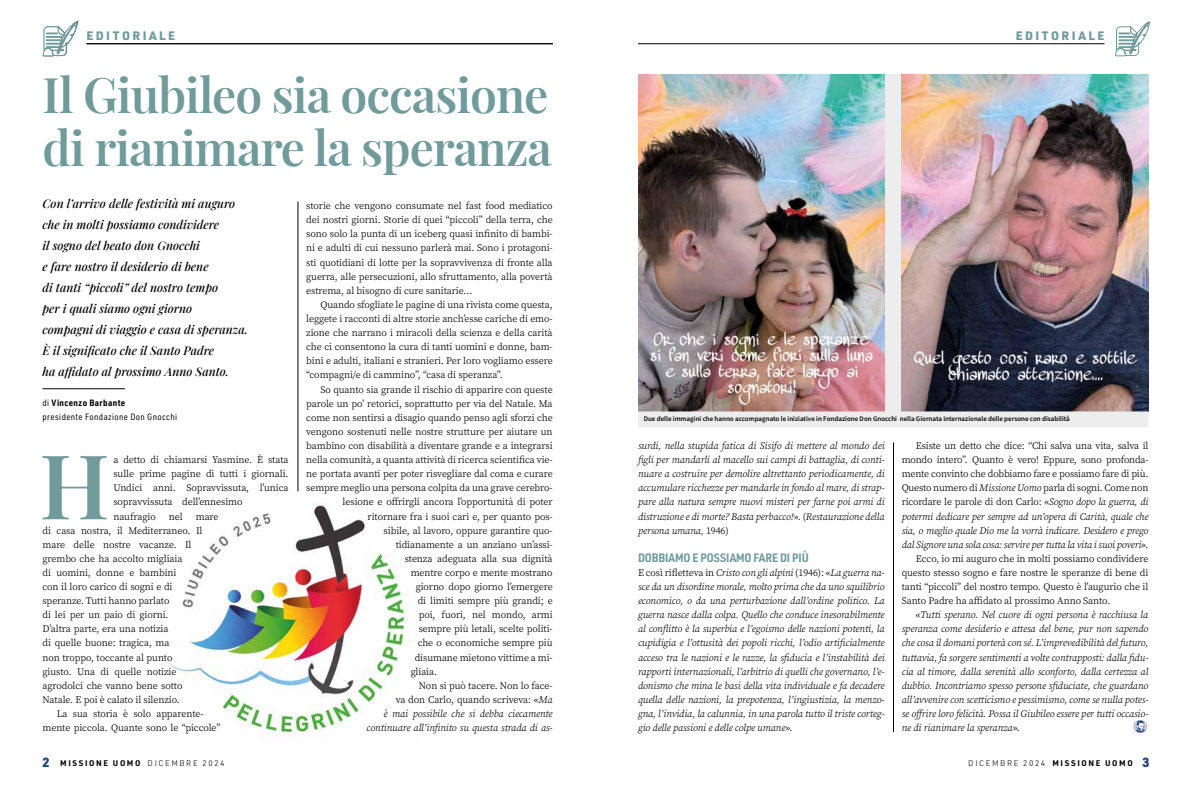
<style>
.page{position:relative;width:1191px;height:794px;background:#fff}
.page>*{position:absolute;margin:0;border:0;box-sizing:border-box;transform-origin:0 0}
.t1{font:600 89.7px "Playfair Display";color:#719b9b}
.t2{font:600 48px/53px "Playfair Display";letter-spacing:-.02em;color:#719b9b}
.t3{font:italic 500 12px/21px "Playfair Display";color:#000}
.t4{font:700 12px "URWDIN Semi Cond";letter-spacing:-.01em;color:#719b9b}
.t5{font:900 12px "URWDIN";letter-spacing:.2em;color:#719b9b}
.t6{font:10px/14.1px "Source Serif Variable";letter-spacing:-.01em;color:#000}
.t7{font:italic 10px/14.1px "Source Serif Variable";letter-spacing:-.01em;color:#000;text-align:justify}
.t8{font:9px/14px "URWDIN Semi Cond";letter-spacing:.04em;color:#000}
.t9{font:700 8px "URWDIN";letter-spacing:.2em;color:#000}
.t10{font:300 8px "URWDIN";letter-spacing:.2em;color:#000}
.t11{font:7px "Source Sans Variable";color:#000}
.s1{font-weight:700}
.s2{font-style:italic}
.s3{font-style:normal}
.s4{font-weight:900;font-size:13px;color:#23457e}
.s5{font-weight:300}
</style>
<div class="page">
<div style="left:849px;top:74px;width:176px;height:342px;background:#ededed"></div>
<img style="left:167px;top:485px;width:243px;height:252px">
<svg style="left:1133px;top:720px;width:13px;height:13px"></svg>
<hr style="left:893px;top:442px;width:1px;height:290px;background:#000">
<hr style="left:638px;top:43px;width:466px;height:1px;background:#000">
<hr style="left:43px;top:388px;width:82px;height:1px;background:#000">
<svg style="left:1115px;top:21px;width:35px;height:36px"></svg>
<svg style="left:42px;top:21px;width:36px;height:36px"></svg>
<hr style="left:86px;top:43px;width:467px;height:1px;background:#000">
<hr style="left:298px;top:202px;width:1px;height:289px;background:#000">
<img style="left:901px;top:74px;width:247px;height:337px">
<img style="left:638px;top:74px;width:246px;height:337px">
<div style="left:638px;top:411px;width:510px;height:16px;background:#ededed"></div>
<p class="t5" style="left:86px;top:27px;width:90px">EDITORIALE</p>
<h2 class="t2" style="left:43px;top:65px;width:511px">Il Giubileo sia occasione di rianimare la speranza</h2>
<p class="t3" style="left:43px;top:192px;width:207px">Con l’arrivo delle festività mi auguro che in molti possiamo condividere<br>il sogno del beato don Gnocchi<br>e fare nostro il desiderio di bene<br>di tanti “piccoli” del nostro tempo<br>per i quali siamo ogni giorno<br>compagni di viaggio e casa di speranza.<br>È il significato che il Santo Padre<br>ha affidato al prossimo Anno Santo.</p>
<p class="t8" style="left:43px;top:396px;width:136px">di <span class="s1">Vincenzo Barbante<br></span>presidente Fondazione Don Gnocchi</p>
<h1 class="t1" style="left:39px;top:415px;width:72px">H</h1>
<p class="t6" style="left:113px;top:453px;width:177px">a detto di chiamarsi Yasmine. È stata sulle prime pagine di tutti i giornali.<br>Undici anni. Sopravvissuta, l’unica sopravvissuta dell’ennesimo<br>naufragio</p>
<p class="t6" style="left:169px;top:509px;width:15px">nel</p>
<p class="t6" style="left:43px;top:509px;width:177px;text-indent:153px">mare di casa nostra, il Mediterraneo. Il mare delle nostre vacanze. Il grembo che ha accolto migliaia<br>di uomini, donne e bambini<br>con il loro carico di sogni e di<br>speranze. Tutti hanno parlato<br>di lei per un paio di giorni.<br>D’altra parte, era una notizia<br>di quelle buone: tragica, ma<br>non troppo, toccante al punto<br>giusto. Una di quelle notizie agrodolci che vanno bene sotto<br>Natale. E poi è calato il silenzio.</p>
<p class="t6" style="left:43px;top:706px;width:179px;text-align:center">La sua storia è solo apparente-<br>mente piccola. Quante sono le “piccole”</p>
<p class="t6" style="left:306px;top:199px;width:248px;text-align:justify">storie che vengono consumate nel fast food mediatico dei nostri giorni. Storie di quei “piccoli” della terra, che sono solo la punta di un iceberg quasi infinito di bambi&shy;ni e adulti di cui nessuno parlerà mai. Sono i protagoni&shy;sti quotidiani di lotte per la sopravvivenza di fronte alla guerra, alle persecuzioni, allo sfruttamento, alla povertà estrema, al bisogno di cure sanitarie…</p>
<p class="t6" style="left:306px;top:297px;width:248px;text-align:justify;text-indent:14px">Quando sfogliate le pagine di una rivista come questa, leggete i racconti di altre storie anch’esse cariche di emo&shy;zione che narrano i miracoli della scienza e della carità che ci consentono la cura di tanti uomini e donne, bam&shy;bini e adulti, italiani e stranieri. Per loro vogliamo essere “compagni/e di cammino”, “casa di speranza”.</p>
<p class="t6" style="left:320px;top:382px;width:234px">So quanto sia grande il rischio di apparire con queste</p>
<p class="t6" style="left:306px;top:396px;width:248px">parole un po’ retorici, soprattutto per via del Natale. Ma</p>
<p class="t6" style="left:306px;top:410px;width:248px">come non sentirsi a disagio quando penso agli sforzi che</p>
<p class="t6" style="left:306px;top:424px;width:248px">vengono sostenuti nelle nostre strutture per aiutare un</p>
<p class="t6" style="left:306px;top:438px;width:248px">bambino con disabilità a diventare grande e a integrarsi</p>
<p class="t6" style="left:306px;top:453px;width:248px">nella comunità, a quanta attività di ricerca scientifica vie-</p>
<p class="t6" style="left:306px;top:467px;width:248px">ne portata avanti per poter risvegliare dal coma e curare</p>
<p class="t6" style="left:306px;top:481px;width:248px">sempre meglio una persona colpita da una grave cerebro-</p>
<p class="t6" style="left:343px;top:495px;width:211px">lesione e offrirgli ancora l’opportunità di poter</p>
<p class="t6" style="left:368px;top:509px;width:186px">ritornare fra i suoi cari e, per quanto pos-</p>
<p class="t6" style="left:384px;top:523px;width:170px">sibile, al lavoro, oppure garantire quo-</p>
<p class="t6" style="left:396px;top:537px;width:158px">tidianamente a un anziano un’assi-</p>
<p class="t6" style="left:405px;top:551px;width:149px">stenza adeguata alla sua dignità</p>
<p class="t6" style="left:411px;top:565px;width:143px">mentre corpo e mente mostrano</p>
<p class="t6" style="left:416px;top:579px;width:138px">giorno dopo giorno l’emergere</p>
<p class="t6" style="left:418px;top:594px;width:136px">di limiti sempre più grandi; e</p>
<p class="t6" style="left:419px;top:608px;width:135px">poi, fuori, nel mondo, armi</p>
<p class="t6" style="left:419px;top:622px;width:135px">sempre più letali, scelte politi-</p>
<p class="t6" style="left:418px;top:636px;width:136px">che o economiche sempre più</p>
<p class="t6" style="left:415px;top:650px;width:139px">disumane mietono vittime a mi-</p>
<p class="t6" style="left:411px;top:664px;width:28px">gliaia.</p>
<p class="t6" style="left:419px;top:678px;width:135px">Non si può tacere. Non lo face-</p>
<p class="t6" style="left:396px;top:692px;width:158px">va don Carlo, quando scriveva: «<span class="s2">Ma</span></p>
<p class="t7" style="left:384px;top:706px;width:170px">è mai possibile che si debba ciecamente</p>
<p class="t7" style="left:367px;top:720px;width:187px">continuare all’infinito su questa strada di as-</p>
<p class="t5" style="left:1015px;top:27px;width:90px">EDITORIALE</p>
<p class="t11" style="left:643px;top:415px;width:428px">Due delle immagini che hanno accompagnato le iniziative in Fondazione Don Gnocchi nella Giornata internazionale delle persone con disabilità</p>
<p class="t7" style="left:638px;top:438px;width:248px">surdi, nella stupida fatica di Sisifo di mettere al mondo dei figli per mandarli al macello sui campi di battaglia, di conti&shy;nuare a costruire per demolire altrettanto periodicamente, di accumulare ricchezze per mandarle in fondo al mare, di strap&shy;pare alla natura sempre nuovi misteri per farne poi armi di distruzione e di morte? Basta perbacco!<span class="s3">». (</span>Restaurazione della persona umana, <span class="s3">1946)</span></p>
<p class="t4" style="left:638px;top:549px;width:172px">DOBBIAMO E POSSIAMO FARE DI PIÙ</p>
<p class="t7" style="left:638px;top:565px;width:248px"><span class="s3">E così rifletteva in</span> Cristo con gli alpini <span class="s3">(1946): «</span>La guerra na&shy;sce da un disordine morale, molto prima che da uno squilibrio economico, o da una perturbazione dall’ordine politico. La guerra nasce dalla colpa. Quello che conduce inesorabilmente al conflitto è la superbia e l’egoismo delle nazioni potenti, la cupidigia e l’ottusità dei popoli ricchi, l’odio artificialmente acceso tra le nazioni e le razze, la sfiducia e l’instabilità dei rapporti internazionali, l’arbitrio di quelli che governano, l’e&shy;donismo che mina le basi della vita individuale e fa decadere quella delle nazioni, la prepotenza, l’ingiustizia, la menzo&shy;gna, l’invidia, la calunnia, in una parola tutto il triste corteg&shy;gio delle passioni e delle colpe umane<span class="s3">».</span></p>
<p class="t6" style="left:916px;top:438px;width:234px">Esiste un detto che dice: “Chi salva una vita, salva il</p>
<p class="t6" style="left:901px;top:453px;width:248px">mondo intero”. Quanto è vero! Eppure, sono profonda-</p>
<p class="t6" style="left:901px;top:467px;width:248px">mente convinto che dobbiamo fare e possiamo fare di più.</p>
<p class="t6" style="left:901px;top:481px;width:248px">Questo numero di <span class="s2">Missione Uomo</span> parla di sogni. Come non</p>
<p class="t6" style="left:901px;top:495px;width:248px">ricordare le parole di don Carlo: «<span class="s2">Sogno dopo la guerra, di</span></p>
<p class="t7" style="left:901px;top:509px;width:248px">potermi dedicare per sempre ad un’opera di Carità, quale che</p>
<p class="t7" style="left:901px;top:523px;width:248px">sia, o meglio quale Dio me la vorrà indicare. Desidero e prego</p>
<p class="t7" style="left:901px;top:537px;width:248px">dal Signore una sola cosa: servire per tutta la vita i suoi poveri<span class="s3">».</span></p>
<p class="t6" style="left:916px;top:551px;width:234px">Ecco, io mi auguro che in molti possiamo condividere</p>
<p class="t6" style="left:901px;top:565px;width:248px">questo stesso sogno e fare nostre le speranze di bene di</p>
<p class="t6" style="left:901px;top:579px;width:248px">tanti “piccoli” del nostro tempo. Questo è l’augurio che il</p>
<p class="t6" style="left:901px;top:594px;width:210px">Santo Padre ha affidato al prossimo Anno Santo.</p>
<p class="t7" style="left:916px;top:608px;width:234px"><span class="s3">«</span>Tutti sperano. Nel cuore di ogni persona è racchiusa la</p>
<p class="t7" style="left:901px;top:622px;width:248px">speranza come desiderio e attesa del bene, pur non sapendo</p>
<p class="t7" style="left:901px;top:636px;width:248px">che cosa il domani porterà con sé. L’imprevedibilità del futuro,</p>
<p class="t7" style="left:901px;top:650px;width:248px">tuttavia, fa sorgere sentimenti a volte contrapposti: dalla fidu-</p>
<p class="t7" style="left:901px;top:664px;width:248px">cia al timore, dalla serenità allo sconforto, dalla certezza al</p>
<p class="t7" style="left:901px;top:678px;width:248px">dubbio. Incontriamo spesso persone sfiduciate, che guardano</p>
<p class="t7" style="left:901px;top:692px;width:248px">all’avvenire con scetticismo e pessimismo, come se nulla potes-</p>
<p class="t7" style="left:901px;top:706px;width:248px">se offrire loro felicità. Possa il Giubileo essere per tutti occasio-</p>
<p class="t7" style="left:901px;top:720px;width:120px">ne di rianimare la speranza<span class="s3">».</span></p>
<p class="t9" style="left:43px;top:758px;width:184px"><span class="s4">2</span> MISSIONE UOMO <span class="s5">DICEMBRE 2024</span></p>
<p class="t10" style="left:968px;top:758px;width:183px">DICEMBRE 2024 <span class="s1">MISSIONE UOMO</span> <span class="s4">3</span></p>
</div>
